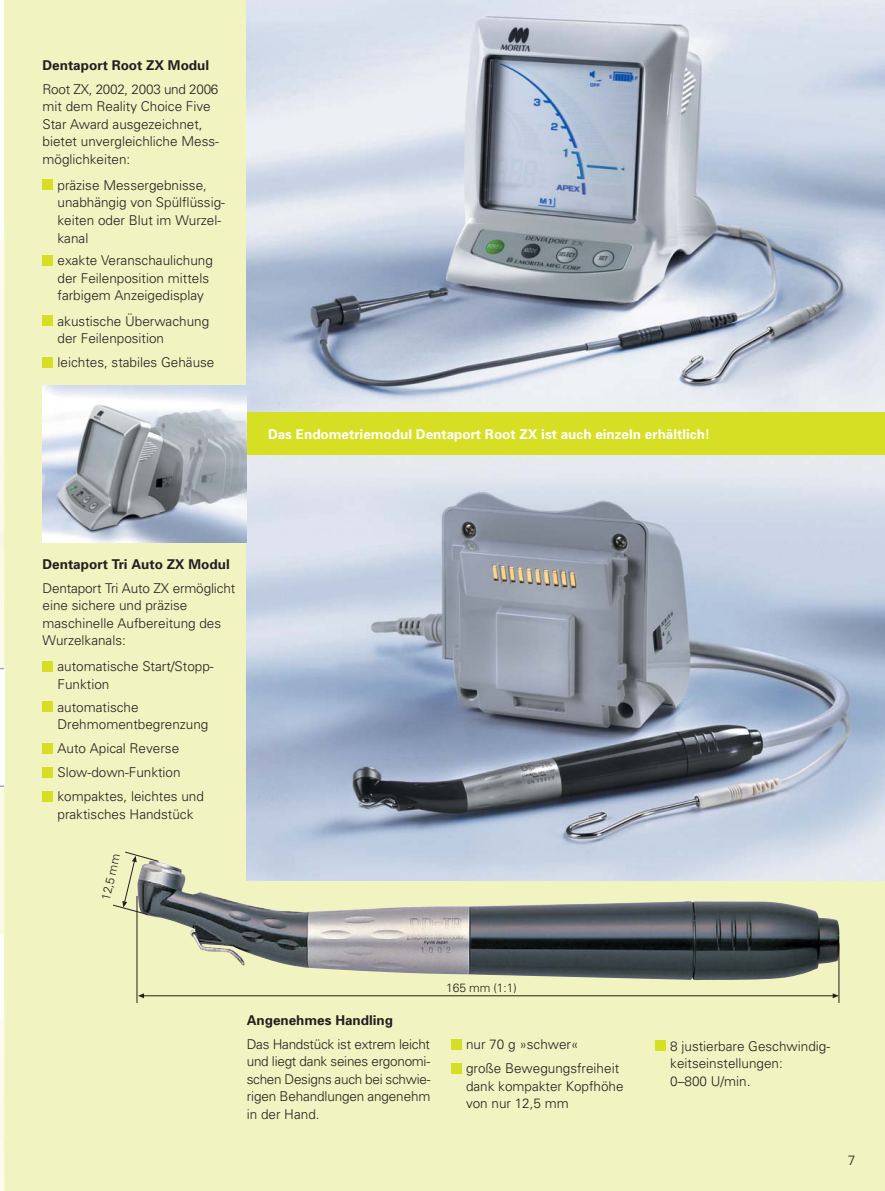
<style>
.page{position:relative;width:885px;height:1191px;background:#fff}
.page>*{position:absolute;margin:0;border:0;box-sizing:border-box;transform-origin:0 0}
.t1{font:300 13.5px/17.5px "Univers";color:#231f20}
.t2{font:700 13.5px "Univers";color:#231f20}
.t3{font:700 13.5px "Univers";color:#fff}
.t4{font:300 12px "Univers";color:#231f20}
</style>
<div class="page">
<div style="left:4px;top:0;width:880px;height:1190px;background:#f1f3c1"></div>
<img style="left:247px;top:0;width:637px;height:412px">
<img style="left:247px;top:455px;width:637px;height:425px">
<img style="left:146px;top:860px;width:693px;height:120px">
<hr style="left:838px;top:943px;width:1px;height:60px;background:#231f20">
<hr style="left:137px;top:896px;width:1px;height:107px;background:#231f20">
<hr style="left:144px;top:995px;width:689px;height:1px;background:#231f20">
<svg style="left:832px;top:993px;width:6px;height:5px"></svg>
<svg style="left:138px;top:993px;width:6px;height:5px"></svg>
<svg style="left:113px;top:851px;width:46px;height:64px"></svg>
<div style="left:43px;top:180px;width:10px;height:10px;background:#d6df23"></div>
<div style="left:43px;top:255px;width:10px;height:10px;background:#d6df23"></div>
<div style="left:43px;top:315px;width:10px;height:10px;background:#d6df23"></div>
<div style="left:43px;top:357px;width:10px;height:10px;background:#d6df23"></div>
<div style="left:247px;top:412px;width:637px;height:43px;background:#d6df23"></div>
<div style="left:43px;top:661px;width:10px;height:10px;background:#d6df23"></div>
<div style="left:43px;top:702px;width:10px;height:10px;background:#d6df23"></div>
<div style="left:43px;top:743px;width:10px;height:10px;background:#d6df23"></div>
<div style="left:43px;top:767px;width:10px;height:10px;background:#d6df23"></div>
<div style="left:43px;top:791px;width:10px;height:10px;background:#d6df23"></div>
<div style="left:451px;top:1039px;width:10px;height:10px;background:#d6df23"></div>
<div style="left:451px;top:1063px;width:10px;height:10px;background:#d6df23"></div>
<div style="left:655px;top:1040px;width:10px;height:10px;background:#d6df23"></div>
<img style="left:43px;top:385px;width:204px;height:157px">
<p class="t2" style="left:43px;top:60px;width:168px">Dentaport Root ZX Modul</p>
<p class="t1" style="left:43px;top:81px;width:178px">Root ZX, 2002, 2003 und 2006 mit dem Reality Choice Five<br>Star Award ausgezeichnet, bietet unvergleichliche Mess&shy;möglichkeiten:</p>
<p class="t1" style="left:58px;top:177px;width:169px">präzise Messergebnisse, unabhängig von Spülflüssig&shy;keiten oder Blut im Wurzel&shy;kanal</p>
<p class="t1" style="left:58px;top:253px;width:157px">exakte Veranschaulichung der Feilenposition mittels farbigem Anzeigedisplay</p>
<p class="t1" style="left:58px;top:313px;width:153px">akustische Überwachung der Feilenposition</p>
<p class="t1" style="left:58px;top:355px;width:158px">leichtes, stabiles Gehäuse</p>
<p class="t3" style="left:268px;top:429px;width:443px">Das Endometriemodul Dentaport Root ZX ist auch einzeln erhältlich!</p>
<p class="t2" style="left:43px;top:559px;width:189px">Dentaport Tri Auto ZX Modul</p>
<p class="t1" style="left:43px;top:580px;width:194px">Dentaport Tri Auto ZX ermöglicht eine sichere und präzise maschinelle Aufbereitung des<br>Wurzelkanals:</p>
<p class="t1" style="left:58px;top:659px;width:158px">automatische Start/Stopp-<br>Funktion</p>
<p class="t1" style="left:58px;top:699px;width:152px">automatische<br>Drehmomentbegrenzung</p>
<p class="t1" style="left:58px;top:738px;width:148px;line-height:24px">Auto Apical Reverse<br>Slow-down-Funktion kompaktes, leichtes und</p>
<p class="t1" style="left:58px;top:806px;width:137px">praktisches Handstück</p>
<p class="t4" style="left:101px;top:899px;width:49px;rotate:-77deg">12,5 mm</p>
<p class="t4" style="left:446px;top:983px;width:72px">165 mm (1:1)</p>
<p class="t2" style="left:247px;top:1014px;width:148px">Angenehmes Handling</p>
<p class="t1" style="left:247px;top:1036px;width:185px;text-align:justify">Das Handstück ist extrem leicht und liegt dank seines ergonomi&shy;schen Designs auch bei schwie&shy;rigen Behandlungen angenehm in der Hand.</p>
<p class="t1" style="left:466px;top:1033px;width:155px;line-height:24px">nur 70 g »schwer«<br>große Bewegungsfreiheit</p>
<p class="t1" style="left:466px;top:1078px;width:159px">dank kompakter Kopfhöhe von nur 12,5 mm</p>
<p class="t1" style="left:670px;top:1038px;width:161px">8 justierbare Geschwindig&shy;keitseinstellungen:<br>0–800 U/min.</p>
<p class="t1" style="left:847px;top:1153px;width:9px">7</p>
</div>
